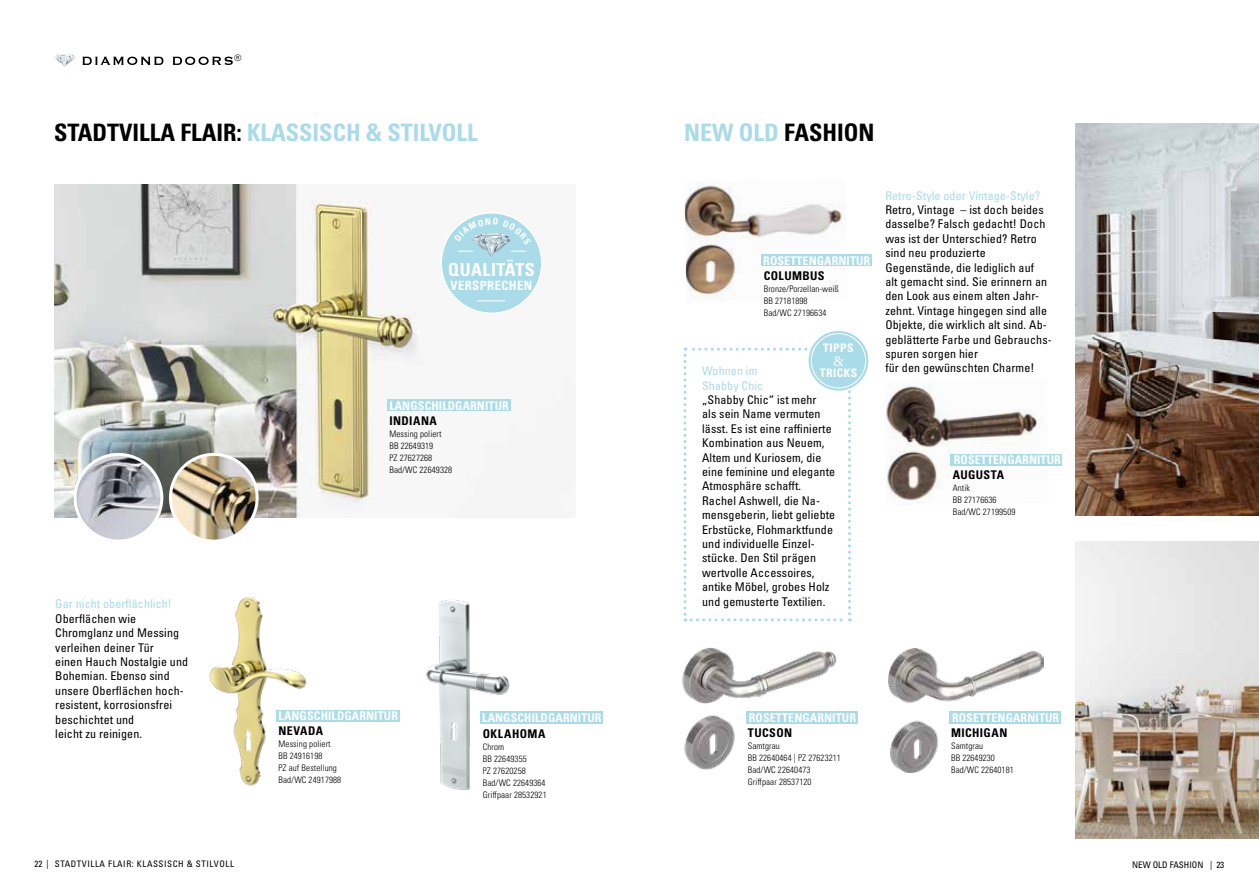
<style>
.page{position:relative;width:1259px;height:893px;background:#fff}
.page>*{position:absolute;margin:0;border:0;box-sizing:border-box;transform-origin:0 0}
.t1{font:700 condensed 24px "Univers LT Pro";color:#aadbe9}
.t2{font:700 condensed 24px "Univers LT Pro";color:#000}
.t3{font:700 condensed 17.85px "Univers LT Pro";letter-spacing:.03em;color:#fff}
.t4{font:15.15px "Minion Pro";color:#fff}
.t5{font:700 condensed 12.75px "Univers LT Pro";letter-spacing:.03em;color:#fff}
.t6{font:condensed 12px/14.4px "Univers LT Pro";letter-spacing:.01em;color:#000}
.t7{font:700 condensed 12px "Univers LT Pro";letter-spacing:.01em;color:#fff}
.t8{font:condensed 12px "Univers LT Pro";letter-spacing:.01em;color:#aadbe9}
.t9{font:700 condensed 12px "Univers LT Pro";letter-spacing:.035em;color:#000}
.t10{font:700 condensed 11.7px "Univers LT Pro";letter-spacing:.04em;color:#fff}
.t11{font:300 condensed 9px/12px "Univers LT Pro";letter-spacing:.01em;color:#000}
.t12{font:condensed 9px "Univers LT Pro";letter-spacing:.06em;color:#000}
.t13{font:condensed 9px "Univers LT Pro";color:#000}
.t14{font:9px "Univers LT Pro 55 Roman";color:#000}
.s1{color:#000}
.s2{color:#aadbe9}
</style>
<div class="page">
<svg style="left:82px;top:57px;width:151px;height:8px"></svg>
<svg style="left:54px;top:54px;width:22px;height:13px"></svg>
<img style="left:54px;top:185px;width:457px;height:332px">
<img style="left:684px;top:182px;width:160px;height:117px">
<div style="left:761px;top:254px;width:111px;height:12px;background:#aadbe9"></div>
<img style="left:682px;top:647px;width:165px;height:123px">
<img style="left:888px;top:649px;width:156px;height:123px">
<div style="left:745px;top:712px;width:112px;height:12px;background:#aadbe9"></div>
<div style="left:949px;top:712px;width:111px;height:12px;background:#aadbe9"></div>
<img style="left:886px;top:386px;width:152px;height:115px">
<div style="left:950px;top:454px;width:112px;height:12px;background:#aadbe9"></div>
<div style="left:387px;top:399px;width:123px;height:12px;background:#aadbe9"></div>
<img style="left:209px;top:596px;width:164px;height:190px">
<div style="left:276px;top:710px;width:124px;height:11px;background:#aadbe9"></div>
<img style="left:426px;top:600px;width:145px;height:190px">
<div style="left:480px;top:712px;width:123px;height:12px;background:#aadbe9"></div>
<img style="left:170px;top:454px;width:87px;height:87px;border-radius:43px">
<div style="left:169px;top:453px;width:90px;height:90px;border:3px solid #fff;border-radius:50%"></div>
<img style="left:75px;top:454px;width:87px;height:87px;border-radius:43px">
<div style="left:74px;top:453px;width:89px;height:90px;border:3px solid #fff;border-radius:50%"></div>
<div style="left:441px;top:213px;width:101px;height:100px;background:#aadbe9;border-radius:50%"></div>
<div style="left:440px;top:212px;width:102px;height:102px;border:2px solid #fff;border-radius:50%"></div>
<svg style="left:477px;top:300px;width:28px;height:1px"></svg>
<img style="left:1075px;top:124px;width:184px;height:391px">
<svg style="left:683px;top:348px;width:168px;height:273px"></svg>
<img style="left:1075px;top:541px;width:184px;height:298px">
<div style="left:808px;top:331px;width:60px;height:60px;background:#aadbe9;border-radius:50%"></div>
<div style="left:811px;top:333px;width:55px;height:55px;border:1px solid #fff;border-radius:50%"></div>
<svg style="left:454px;top:218px;width:77px;height:39px"></svg>
<p class="t14" style="left:234px;top:53px;width:9px">®</p>
<h1 class="t1" style="left:54px;top:118px;width:425px"><span class="s1">STADTVILLA FLAIR:</span> KLASSISCH &amp; STILVOLL</h1>
<h2 class="t3" style="left:448px;top:259px;width:88px">QUALITÄTS</h2>
<p class="t5" style="left:450px;top:278px;width:83px">VERSPRECHEN</p>
<p class="t8" style="left:55px;top:596px;width:118px">Gar nicht oberflächlich!</p>
<p class="t6" style="left:55px;top:611px;width:134px">Oberflächen wie<br>Chromglanz und Messing verleihen deiner Tür<br>einen Hauch Nostalgie und<br>Bohemian. Ebenso sind unsere Oberflächen hoch&shy;resistent, korrosionsfrei beschichtet und<br>leicht zu reinigen.</p>
<p class="t7" style="left:389px;top:398px;width:121px">LANGSCHILDGARNITUR</p>
<p class="t9" style="left:389px;top:413px;width:49px">INDIANA</p>
<p class="t11" style="left:389px;top:427px;width:64px">Messing poliert<br>BB 22649319<br>PZ 27627268<br>Bad/WC 22649328</p>
<p class="t7" style="left:279px;top:708px;width:121px">LANGSCHILDGARNITUR</p>
<p class="t9" style="left:278px;top:723px;width:46px">NEVADA</p>
<p class="t11" style="left:278px;top:737px;width:64px">Messing poliert<br>BB 24916198<br>PZ auf Bestellung<br>Bad/WC 24917988</p>
<p class="t7" style="left:482px;top:711px;width:121px">LANGSCHILDGARNITUR</p>
<p class="t9" style="left:483px;top:726px;width:64px">OKLAHOMA</p>
<p class="t11" style="left:483px;top:740px;width:65px">Chrom<br>BB 22649355<br>PZ 27620258<br>Bad/WC 22649364<br>Griffpaar 28532921</p>
<h1 class="t2" style="left:684px;top:118px;width:192px"><span class="s2">NEW OLD</span> FASHION</h1>
<p class="t7" style="left:763px;top:253px;width:108px">ROSETTENGARNITUR</p>
<p class="t9" style="left:764px;top:268px;width:62px">COLUMBUS</p>
<p class="t11" style="left:764px;top:282px;width:77px">Bronze/Porzellan-weiß<br>BB 27181898<br>Bad/WC 27196634</p>
<p class="t10" style="left:823px;top:341px;width:32px">TIPPS</p>
<p class="t4" style="left:833px;top:351px;width:12px">&amp;</p>
<p class="t8" style="left:702px;top:363px;width:57px">Wohnen im</p>
<p class="t10" style="left:819px;top:366px;width:39px">TRICKS</p>
<p class="t8" style="left:702px;top:378px;width:63px">Shabby Chic</p>
<p class="t6" style="left:702px;top:392px;width:135px">„Shabby Chic“ ist mehr<br>als sein Name vermuten lässt. Es ist eine raffinierte<br>Kombination aus Neuem,<br>Altem und Kuriosem, die eine feminine und elegante<br>Atmosphäre schafft.<br>Rachel Ashwell, die Na&shy;mensgeberin, liebt geliebte<br>Erbstücke, Flohmarktfunde und individuelle Einzel&shy;stücke. Den Stil prägen wertvolle Accessoires, antike Möbel, grobes Holz und gemusterte Textilien.</p>
<p class="t8" style="left:885px;top:188px;width:156px">Retro-Style oder Vintage-Style?</p>
<p class="t6" style="left:885px;top:202px;width:168px">Retro, Vintage – ist doch beides dasselbe? Falsch gedacht! Doch was ist der Unterschied? Retro sind neu produzierte<br>Gegenstände, die lediglich auf<br>alt gemacht sind. Sie erinnern an den Look aus einem alten Jahr&shy;zehnt. Vintage hingegen sind alle<br>Objekte, die wirklich alt sind. Ab&shy;geblätterte Farbe und Gebrauchs&shy;spuren sorgen hier<br>für den gewünschten Charme!</p>
<p class="t7" style="left:954px;top:452px;width:108px">ROSETTENGARNITUR</p>
<p class="t9" style="left:952px;top:468px;width:53px">AUGUSTA</p>
<p class="t11" style="left:952px;top:482px;width:64px">Antik<br>BB 27176636<br>Bad/WC 27199509</p>
<p class="t7" style="left:749px;top:710px;width:109px">ROSETTENGARNITUR</p>
<p class="t9" style="left:748px;top:726px;width:46px">TUCSON</p>
<p class="t11" style="left:748px;top:740px;width:95px">Samtgrau<br>BB 22640464 | PZ 27623211<br>Bad/WC 22640473<br>Griffpaar 28537120</p>
<p class="t7" style="left:952px;top:710px;width:109px">ROSETTENGARNITUR</p>
<p class="t9" style="left:951px;top:726px;width:58px">MICHIGAN</p>
<p class="t11" style="left:951px;top:740px;width:64px">Samtgrau<br>BB 22649230<br>Bad/WC 22640181</p>
<p class="t12" style="left:34px;top:859px;width:201px">22 | STADTVILLA FLAIR: KLASSISCH &amp; STILVOLL</p>
<p class="t13" style="left:1132px;top:859px;width:94px">NEW OLD FASHION | 23</p>
</div>
